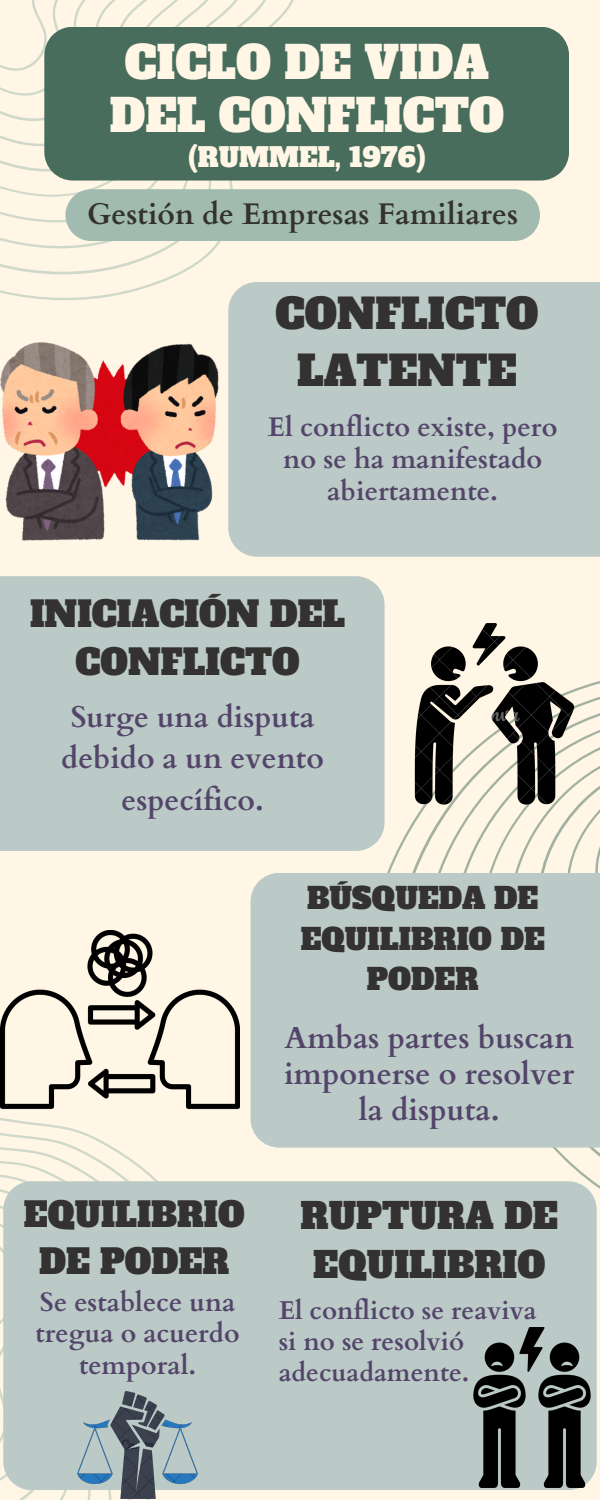
<style>
.page{position:relative;width:600px;height:1500px;background:#fff6e5}
.page>*{position:absolute;margin:0;border:0;box-sizing:border-box;transform-origin:0 0}
.t1{font:44.2px/52.5px "Alfa Slab One";color:#fff6e5;text-align:center}
.t2{font:40.8px/57px "Alfa Slab One";color:#333231;text-align:center}
.t3{font:35.3px/48.8px "Alfa Slab One";color:#333231;text-align:center}
.t4{font:34.7px/48.4px "Alfa Slab One";color:#333231;text-align:center}
.t5{font:33.6px/46.5px "Alfa Slab One";color:#333231;text-align:center}
.t6{font:700 30.5px/36px "Cardo";color:#534569;text-align:center}
.t7{font:700 30px/41.2px "Cardo";color:#534569;text-align:center}
.t8{font:700 29.9px "Cardo";color:#333231}
.t9{font:29px/40.3px "Alfa Slab One";color:#333231;text-align:center}
.t10{font:700 27px/32.2px "Cardo";color:#534569;text-align:center}
.t11{font:700 26.6px/31.8px "Cardo";color:#534569;text-align:center}
.t12{font:26.2px "Alfa Slab One";color:#fff6e5}
.t13{font:700 25.8px/30.8px "Cardo";color:#534569}
</style>
<div class="page">
<svg style="left:384px;top:600px;width:216px;height:589px"></svg>
<svg style="left:0;top:1118px;width:158px;height:382px"></svg>
<div style="left:251px;top:873px;width:349px;height:275px;background:#bbc9c7"></div>
<div style="left:3px;top:1181px;width:594px;height:309px;background:#bbc9c7"></div>
<div style="left:228px;top:282px;width:372px;height:275px;background:#bbc9c7"></div>
<div style="left:0;top:576px;width:384px;height:275px;background:#bbc9c7"></div>
<svg style="left:0;top:0;width:302px;height:301px"></svg>
<div style="left:44px;top:27px;width:525px;height:154px;background:#486d5d"></div>
<div style="left:65px;top:189px;width:475px;height:52px;background:#a1bbb0"></div>
<img style="left:414px;top:623px;width:161px;height:184px">
<img style="left:0;top:342px;width:219px;height:199px">
<img style="left:0;top:931px;width:240px;height:178px">
<img style="left:78px;top:1391px;width:120px;height:108px">
<img style="left:474px;top:1327px;width:117px;height:161px">
<h4 class="t1" style="left:110px;top:38px;width:396px">CICLO DE VIDA<br>DEL CONFLICTO</h4>
<h4 class="t12" style="left:188px;top:140px;width:239px">(RUMMEL, 1976)</h4>
<h1 class="t8" style="left:87px;top:195px;width:432px">Gestión de Empresas Familiares</h1>
<p class="t2" style="left:275px;top:286px;width:265px">CONFLICTO<br>LATENTE</p>
<p class="t10" style="left:268px;top:411px;width:291px">El conflicto existe, pero no se ha manifestado abiertamente.</p>
<h5 class="t4" style="left:30px;top:590px;width:317px">INICIACIÓN DEL<br>CONFLICTO</h5>
<p class="t7" style="left:61px;top:697px;width:264px">Surge una disputa debido a un evento específico.</p>
<p class="t9" style="left:301px;top:879px;width:246px">BÚSQUEDA DE<br>EQUILIBRIO DE<br>PODER</p>
<p class="t5" style="left:24px;top:1192px;width:222px">EQUILIBRIO<br>DE PODER</p>
<h4 class="t11" style="left:36px;top:1286px;width:206px">Se establece una tregua o acuerdo temporal.</h4>
<h2 class="t6" style="left:284px;top:1020px;width:292px">Ambas partes buscan imponerse o resolver la disputa.</h2>
<h3 class="t3" style="left:301px;top:1192px;width:259px">RUPTURA DE<br>EQUILIBRIO</h3>
<h4 class="t13" style="left:279px;top:1296px;width:260px">El conflicto se reaviva si no se resolvió adecuadamente.</h4>
</div>
